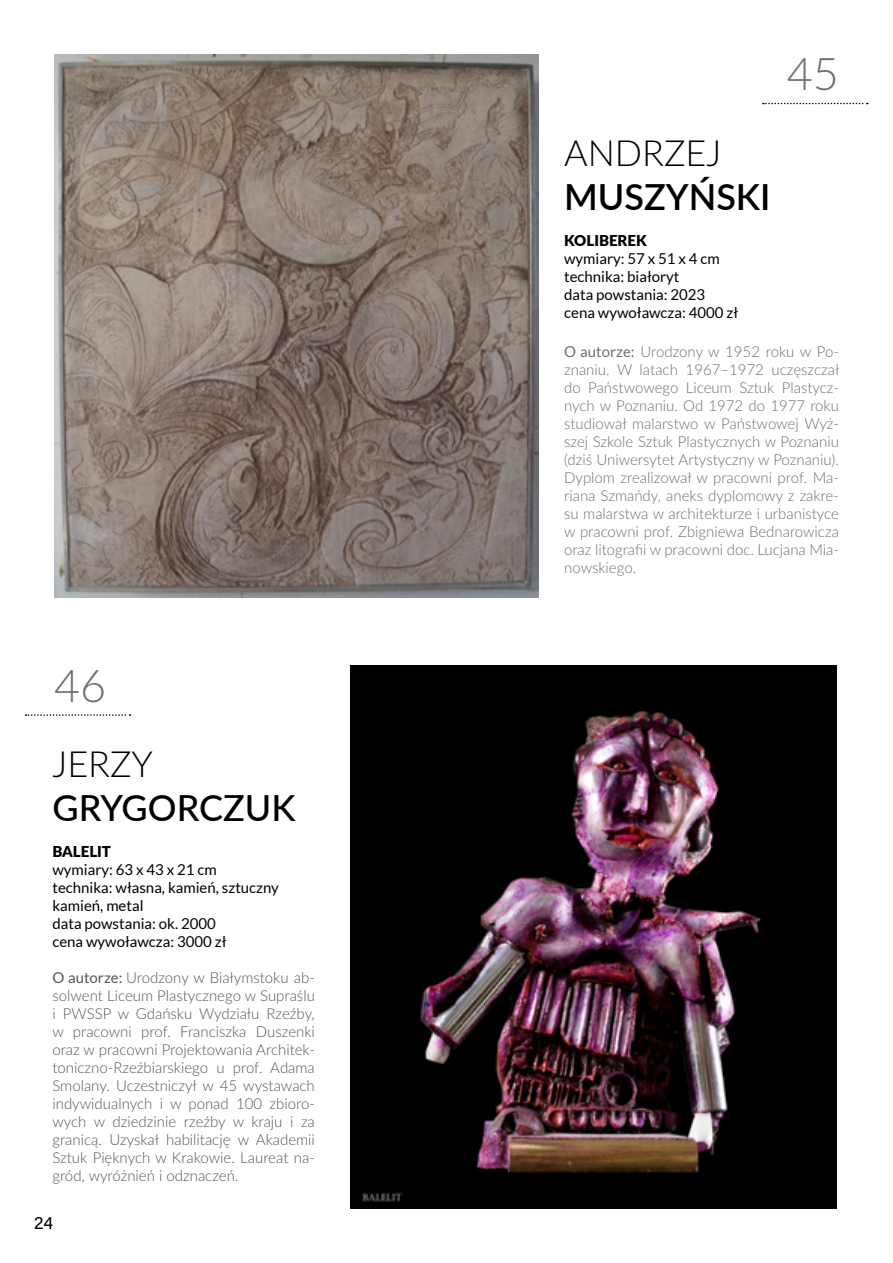
<style>
.page{position:relative;width:893px;height:1263px;background:#fff}
.page>*{position:absolute;margin:0;border:0;box-sizing:border-box;transform-origin:0 0}
.t1{font:300 45px "Lato";color:#706f6f}
.tytuł{font:600 36px/43.2px "Lato";color:#000}
.t2{font:500 36px "Lato";color:#000}
.t3{font:300 36px "Lato";color:#000}
.t4{font:18px "Acumin Pro";color:#000}
.t5{font:300 15px/18px "Lato";color:#706f6f;text-align:justify}
.t6{font:300 15px/18px "Lato";color:#575756;text-align:justify}
.t7{font:15px/18px "Lato";color:#000}
.t8{font:900 15px "Lato";color:#000}
.s1{font-weight:400}
.s2{font-weight:300}
</style>
<div class="page">
<svg style="left:763px;top:103px;width:105px;height:1px"></svg>
<svg style="left:26px;top:714px;width:104px;height:2px"></svg>
<img style="left:54px;top:54px;width:485px;height:543px">
<img style="left:351px;top:665px;width:485px;height:544px">
<p class="t1" style="left:54px;top:654px;width:54px">46</p>
<p class="t3" style="left:52px;top:739px;width:102px">JERZY</p>
<p class="t2" style="left:52px;top:782px;width:245px">GRYGORCZUK</p>
<p class="t8" style="left:52px;top:840px;width:60px">BALELIT</p>
<p class="t7" style="left:52px;top:860px;width:166px">wymiary: 63 x 43 x 21 cm</p>
<p class="t7" style="left:52px;top:878px;width:228px">technika: własna, kamień, sztuczny kamień, metal</p>
<p class="t7" style="left:52px;top:914px;width:165px">data powstania: ok. 2000</p>
<p class="t7" style="left:52px;top:932px;width:176px">cena wywoławcza: 3000 zł</p>
<p class="t6" style="left:52px;top:968px;width:264px"><span class="s1">O autorze:</span> Urodzony w Białymstoku ab&shy;solwent Liceum Plastycznego w Supraślu i PWSSP w Gdańsku Wydziału Rzeźby, w pracowni prof. Franciszka Duszenki oraz w pracowni Projektowania Architek&shy;toniczno-Rzeźbiarskiego u prof. Adama Smolany. Uczestniczył w 45 wystawach indywidualnych i w ponad 100 zbioro&shy;wych w dziedzinie rzeźby w kraju i za granicą. Uzyskał habilitację w Akademii Sztuk Pięknych w Krakowie. Laureat na&shy;gród, wyróżnień i odznaczeń.</p>
<p class="t4" style="left:34px;top:1211px;width:20px">24</p>
<p class="t1" style="left:787px;top:43px;width:54px">45</p>
<p class="tytuł" style="left:564px;top:130px;width:208px"><span class="s2">ANDRZEJ<br></span>MUSZYŃSKI</p>
<p class="t8" style="left:564px;top:229px;width:84px">KOLIBEREK</p>
<p class="t7" style="left:564px;top:249px;width:157px">wymiary: 57 x 51 x 4 cm</p>
<p class="t7" style="left:564px;top:267px;width:117px">technika: białoryt</p>
<p class="t7" style="left:564px;top:285px;width:143px">data powstania: 2023</p>
<p class="t7" style="left:564px;top:303px;width:176px">cena wywoławcza: 4000 zł</p>
<p class="t5" style="left:564px;top:342px;width:277px"><span class="s1">O autorze:</span> Urodzony w 1952 roku w Po&shy;znaniu. W latach 1967–1972 uczęszczał do Państwowego Liceum Sztuk Plastycz&shy;nych w Poznaniu. Od 1972 do 1977 roku studiował malarstwo w Państwowej Wyż&shy;szej Szkole Sztuk Plastycznych w Poznaniu (dziś Uniwersytet Artystyczny w Poznaniu).<br>Dyplom zrealizował w pracowni prof. Ma&shy;riana Szmańdy, aneks dyplomowy z zakre&shy;su malarstwa w architekturze i urbanistyce w pracowni prof. Zbigniewa Bednarowicza oraz litografii w pracowni doc. Lucjana Mia&shy;nowskiego.</p>
</div>
